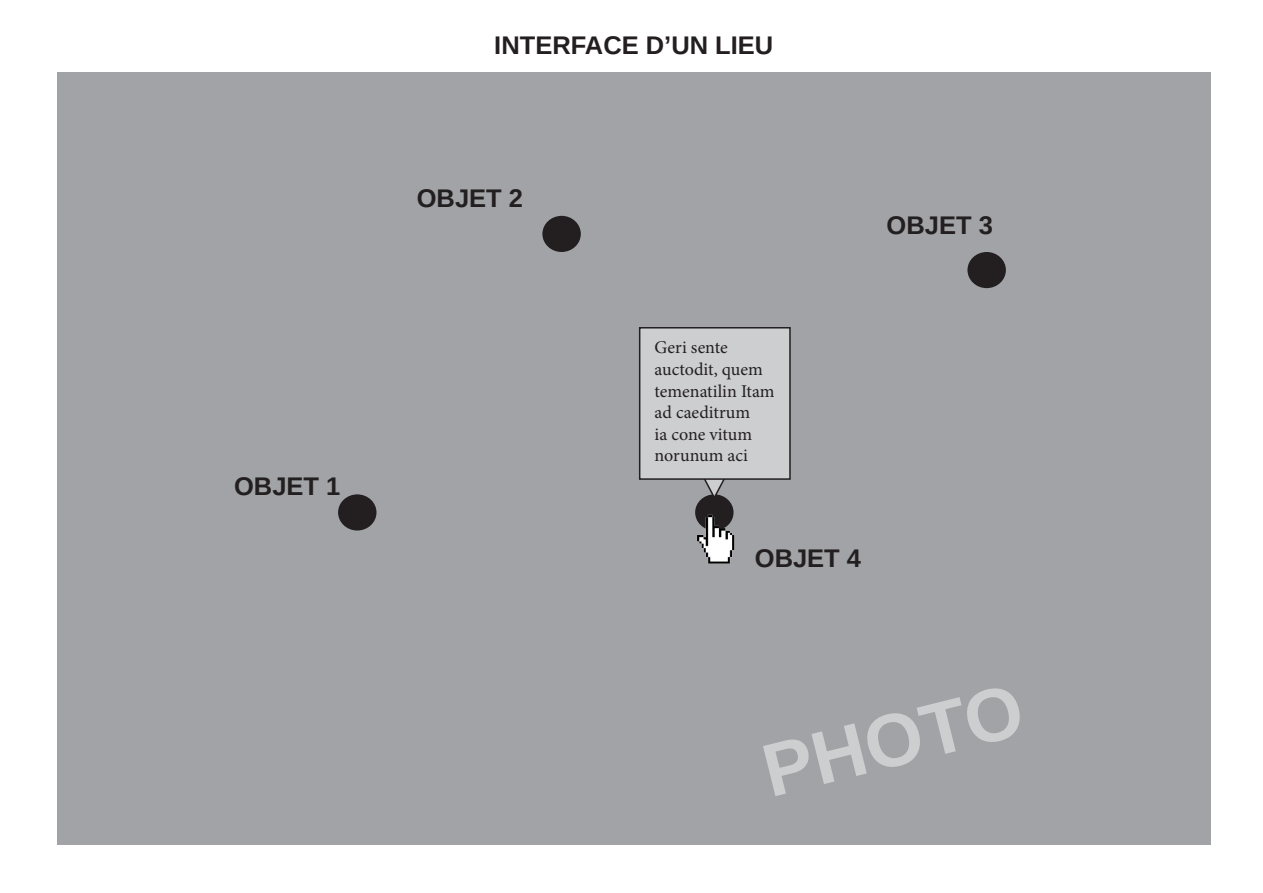
<style>
.page{position:relative;width:1263px;height:893px;background:#fff}
.page>*{position:absolute;margin:0;border:0;box-sizing:border-box;transform-origin:0 0}
.t1{font:700 75px "Arimo";color:#cdced0}
.t2{font:700 25.5px "Arimo";color:#231f20}
.t3{font:18px/21.6px "Minion Pro";color:#231f20}
</style>
<div class="page">
<div style="left:57px;top:73px;width:1153px;height:772px;background:#a1a3a6"></div>
<div style="left:967px;top:252px;width:39px;height:36px;background:#231f20;border-radius:50%"></div>
<div style="left:542px;top:216px;width:39px;height:36px;background:#231f20;border-radius:50%"></div>
<div style="left:338px;top:494px;width:38px;height:36px;background:#231f20;border-radius:50%"></div>
<div style="left:695px;top:494px;width:38px;height:36px;background:#231f20;border-radius:50%"></div>
<img style="left:695px;top:513px;width:40px;height:51px">
<svg style="left:700px;top:480px;width:28px;height:20px"></svg>
<div style="left:640px;top:328px;width:150px;height:151px;background:#cdced0"></div>
<div style="left:639px;top:327px;width:152px;height:153px;border:2px solid #231f20"></div>
<h2 class="t2" style="left:234px;top:468px;width:108px">OBJET 1</h2>
<h2 class="t2" style="left:494px;top:28px;width:281px">INTERFACE D’UN LIEU</h2>
<h2 class="t2" style="left:417px;top:181px;width:108px">OBJET 2</h2>
<h2 class="t2" style="left:887px;top:208px;width:108px">OBJET 3</h2>
<p class="t3" style="left:654px;top:337px;width:122px">Geri sente auctodit, quem temenatilin Itam ad caeditrum<br>ia cone vitum norunum aci</p>
<h2 class="t2" style="left:755px;top:540px;width:108px">OBJET 4</h2>
<h1 class="t1" style="left:752px;top:722px;width:267px;rotate:-14deg">PHOTO</h1>
</div>
